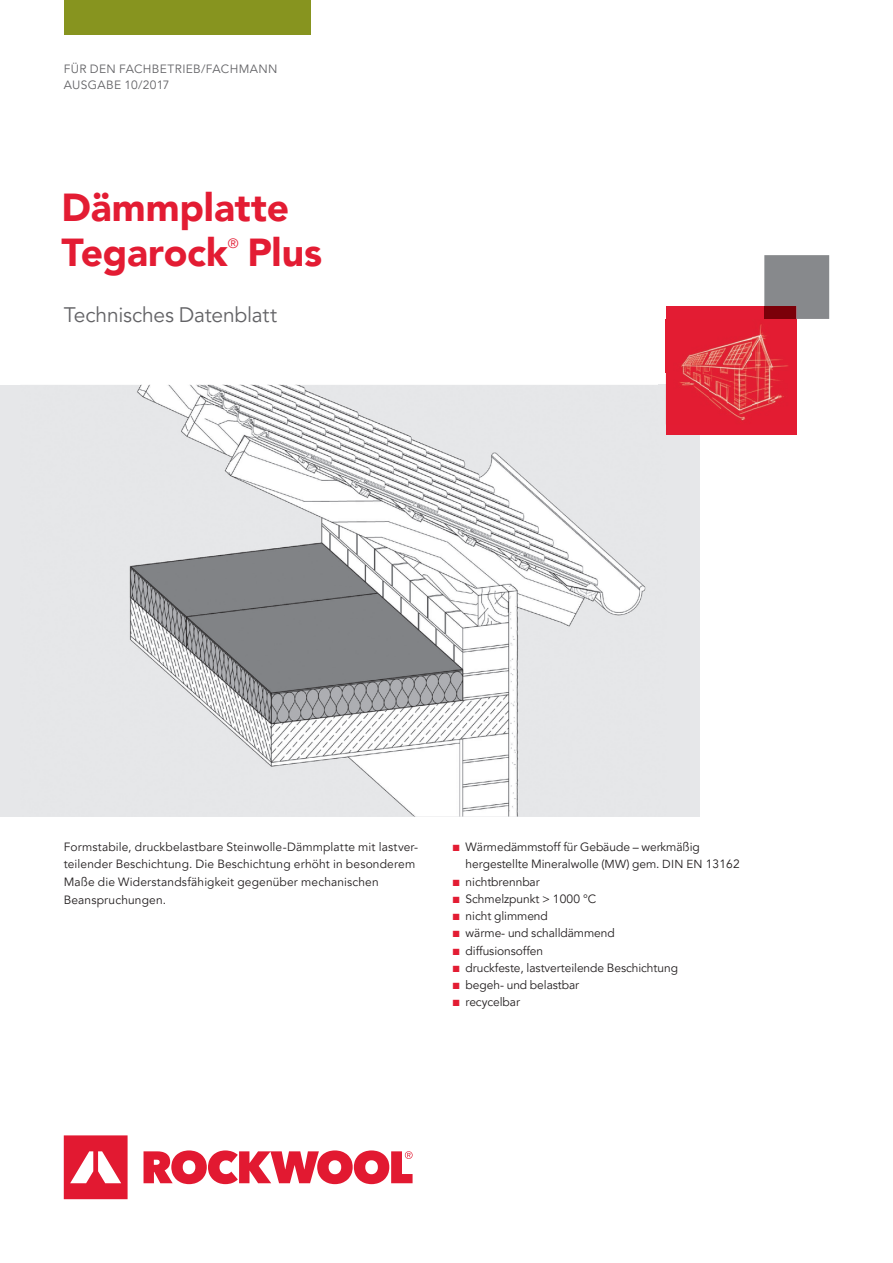
<style>
.page{position:relative;width:893px;height:1263px;background:#fff}
.page>*{position:absolute;margin:0;border:0;box-sizing:border-box;transform-origin:0 0}
.t1{font:900 39px/45px "Avenir LT Pro";letter-spacing:-.005em;color:#e31c33}
.t2{font:21px "Avenir LT Pro";color:#636366}
.t3{font:13.5px "Avenir LT Pro";color:#e31c33}
.t4{font:12px/17.5px "Avenir LT Pro";letter-spacing:-.005em;color:#231f20}
.t5{font:12px/16.5px "Avenir LT Pro";letter-spacing:.03em;color:#636366}
.s1{color:#e31c33}
.s2{font-size:11.7px}
</style>
<div class="page">
<svg style="left:64px;top:1135px;width:349px;height:64px"></svg>
<div style="left:0;top:385px;width:699px;height:431px;background:#e6e7e9"></div>
<img style="left:129px;top:385px;width:517px;height:431px">
<div style="left:64px;top:0;width:246px;height:34px;background:#87941f"></div>
<div style="left:666px;top:306px;width:130px;height:128px;background:#e31c33"></div>
<img style="left:665px;top:319px;width:123px;height:53px">
<img style="left:796px;top:319px;width:1px;height:105px">
<svg style="left:658px;top:372px;width:8px;height:13px"></svg>
<img style="left:665px;top:385px;width:1px;height:39px">
<img style="left:679px;top:372px;width:105px;height:49px">
<div style="left:764px;top:255px;width:65px;height:64px;background:#87898c"></div>
<div style="left:764px;top:306px;width:32px;height:13px;background:#7b0009"></div>
<p class="t5" style="left:64px;top:61px;width:215px">Für den Fachbetrieb/Fachmann ausgabe 10/2017</p>
<h1 class="t1" style="left:62px;top:185px;width:229px">Dämmplatte<br>Tegarock</h1>
<p class="t3" style="left:228px;top:235px;width:12px">®</p>
<h1 class="t1" style="left:248px;top:230px;width:76px">Plus</h1>
<h2 class="t2" style="left:64px;top:302px;width:215px">technisches datenblatt</h2>
<p class="t4" style="left:64px;top:838px;width:356px">Formstabile, druckbelastbare steinwolle-dämmplatte mit lastver&shy;teilender beschichtung. die beschichtung erhöht in besonderem maße die Widerstandsfähigkeit gegenüber mechanischen beanspruchungen.</p>
<p class="t4" style="left:466px;top:838px;width:276px;text-indent:-13px"><span class="s1">■</span> Wärmedämmstoff für gebäude – werkmäßig hergestellte mineralwolle (<span class="s2">mW</span>) gem. <span class="s2">din en</span> 13162</p>
<p class="t4" style="left:453px;top:873px;width:89px"><span class="s1">■</span> nichtbrennbar</p>
<p class="t4" style="left:453px;top:890px;width:145px"><span class="s1">■</span> schmelzpunkt &gt; 1000 °c</p>
<p class="t4" style="left:453px;top:907px;width:97px"><span class="s1">■</span> nicht glimmend</p>
<p class="t4" style="left:453px;top:925px;width:163px"><span class="s1">■</span> wärme- und schalldämmend</p>
<p class="t4" style="left:453px;top:942px;width:92px"><span class="s1">■</span> diffusionsoffen</p>
<p class="t4" style="left:453px;top:959px;width:227px"><span class="s1">■</span> druckfeste, lastverteilende beschichtung</p>
<p class="t4" style="left:453px;top:976px;width:128px"><span class="s1">■</span> begeh- und belastbar</p>
<p class="t4" style="left:453px;top:994px;width:69px"><span class="s1">■</span> recycelbar</p>
</div>
